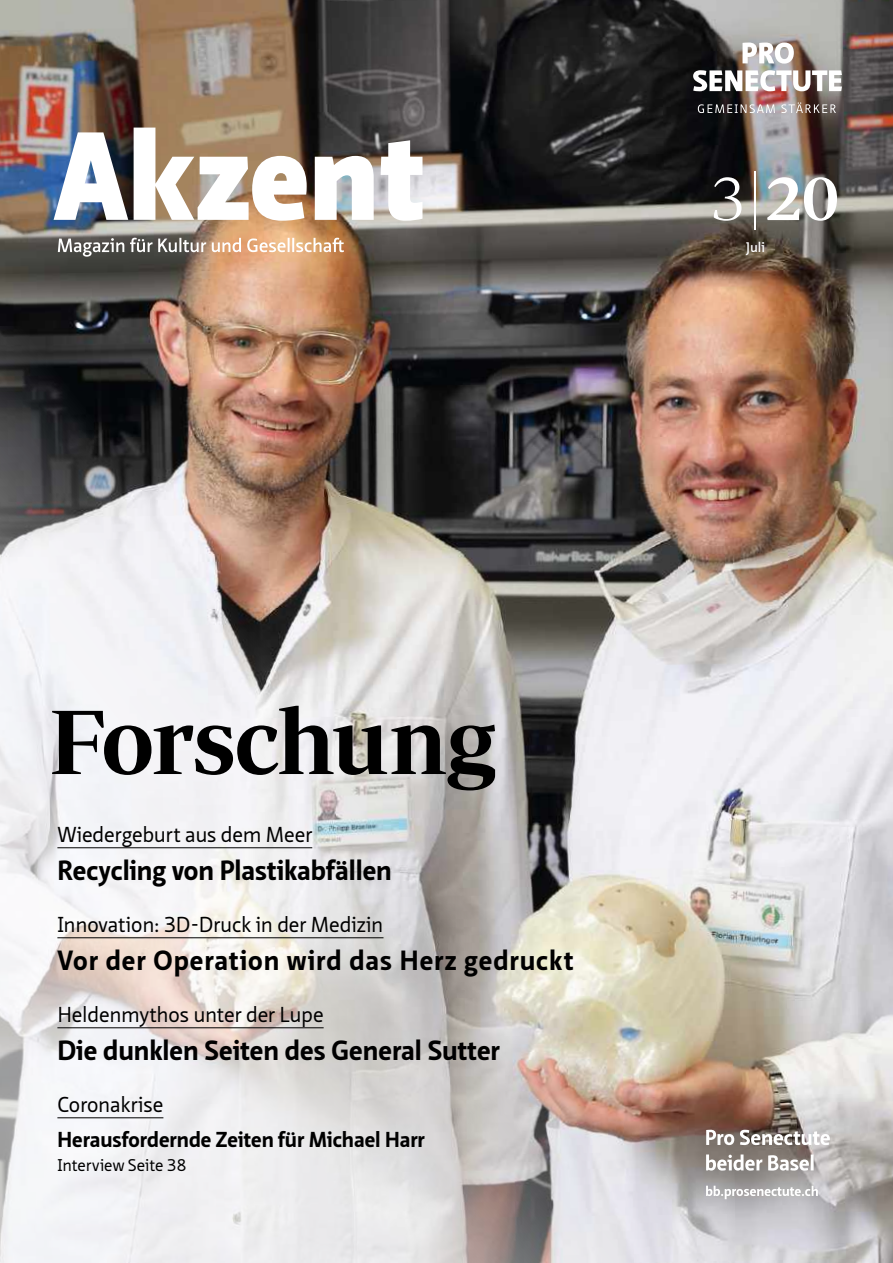
<style>
.page{position:relative;width:893px;height:1263px;background:#fff}
.page>*{position:absolute;margin:0;border:0;box-sizing:border-box;transform-origin:0 0}
.t1{font:600 93px "Periodico Display";letter-spacing:-.025em;color:#000}
.t2{font:500 66px "Periodico Display";color:#fff}
.t3{font:700 27px "Neue Sans Pro";color:#000}
.t4{font:700 27px "Neue Sans Pro";letter-spacing:.035em;color:#000}
.t5{font:21px "Neue Sans Pro";letter-spacing:-.015em;color:#000}
.t6{font:700 21px "Neue Sans Pro";color:#000}
.t7{font:16.5px "Neue Sans Pro";color:#000}
.t8{font:600 13.5px "Neue Sans Pro";color:#fff}
.s1{font-family:"Periodico Display Xt Lg";font-weight:400}
</style>
<div class="page">
<img style="left:0;top:0;width:893px;height:1263px">
<img style="left:0;top:326px;width:816px;height:937px">
<hr style="left:57px;top:847px;width:255px;height:1px;background:#000">
<hr style="left:57px;top:937px;width:326px;height:1px;background:#000">
<hr style="left:57px;top:1027px;width:267px;height:1px;background:#000">
<hr style="left:57px;top:1117px;width:106px;height:1px;background:#000">
<hr style="left:755px;top:171px;width:1px;height:59px;background:#fff">
<img style="left:54px;top:132px;width:74px;height:88px">
<svg style="left:134px;top:128px;width:173px;height:93px"></svg>
<svg style="left:315px;top:156px;width:59px;height:64px"></svg>
<svg style="left:381px;top:140px;width:41px;height:81px"></svg>
<svg style="left:698px;top:104px;width:77px;height:9px"></svg>
<svg style="left:781px;top:102px;width:55px;height:11px"></svg>
<img style="left:693px;top:43px;width:149px;height:48px">
<svg style="left:58px;top:238px;width:286px;height:19px;background:#af9884"></svg>
<svg style="left:706px;top:1186px;width:112px;height:13px"></svg>
<svg style="left:706px;top:1154px;width:108px;height:16px"></svg>
<svg style="left:706px;top:1130px;width:124px;height:15px"></svg>
<h2 class="t2" style="left:712px;top:160px;width:129px"><span class="s1">3</span> 20</h2>
<p class="t8" style="left:746px;top:239px;width:20px">Juli</p>
<h1 class="t1" style="left:49px;top:689px;width:449px">Forschung</h1>
<p class="t5" style="left:57px;top:821px;width:256px">Wiedergeburt aus dem Meer</p>
<p class="t3" style="left:57px;top:852px;width:336px">Recycling von Plastikabfällen</p>
<p class="t5" style="left:57px;top:911px;width:328px">Innovation: 3D-Druck in der Medizin</p>
<p class="t4" style="left:57px;top:942px;width:518px">Vor der Operation wird das Herz gedruckt</p>
<p class="t5" style="left:57px;top:1001px;width:268px">Heldenmythos unter der Lupe</p>
<p class="t3" style="left:57px;top:1032px;width:444px">Die dunklen Seiten des General Sutter</p>
<p class="t5" style="left:57px;top:1091px;width:108px">Coronakrise</p>
<p class="t6" style="left:57px;top:1126px;width:369px">Herausfordernde Zeiten für Michael Harr</p>
<p class="t7" style="left:57px;top:1154px;width:131px">Interview Seite 38</p>
</div>
